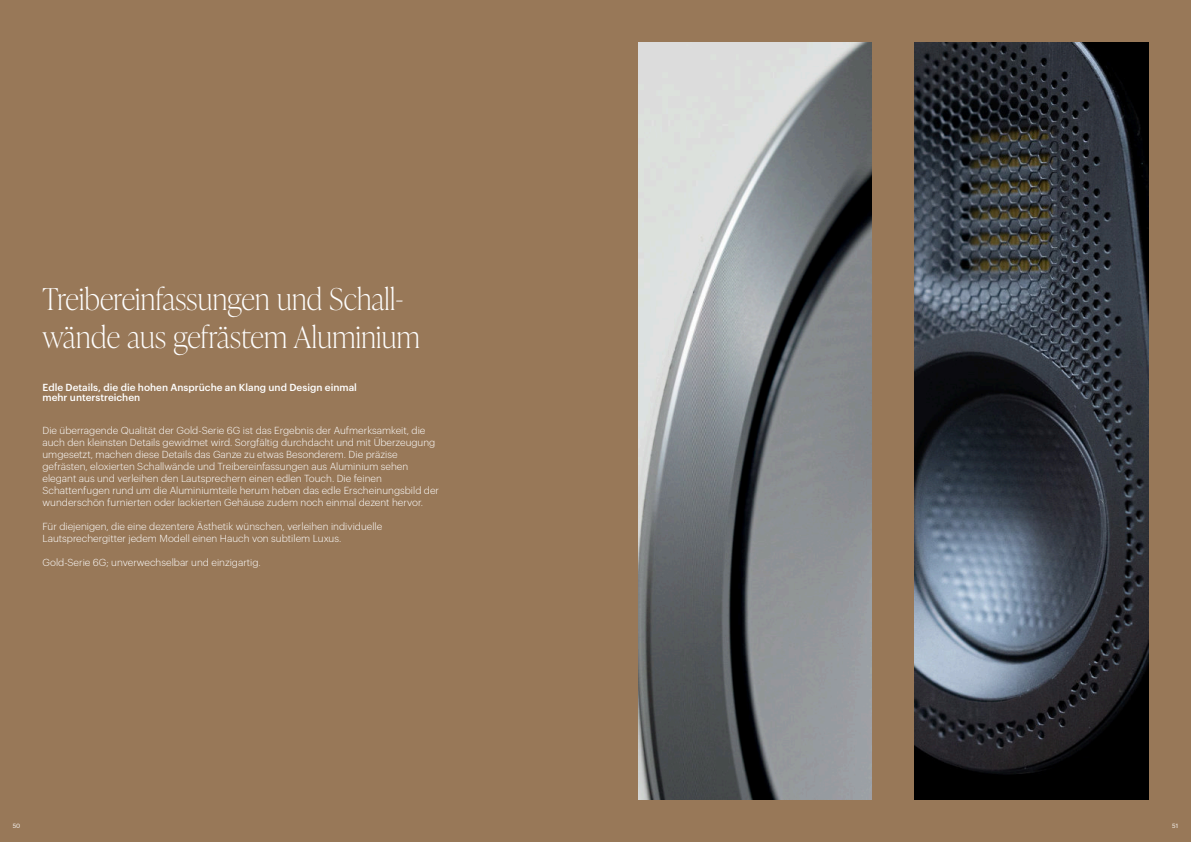
<style>
.page{position:relative;width:1191px;height:842px;background:#987858}
.page>*{position:absolute;margin:0;border:0;box-sizing:border-box;transform-origin:0 0}
.t1{font:100 30px "Ivy Presto Display";letter-spacing:.01em;color:#fff}
.t2{font:300 10px "Graphik";color:#fff}
.t3{font:500 10px "Graphik";color:#fff}
.t4{font:6px "Graphik";color:#fff}
</style>
<div class="page">
<img style="left:638px;top:43px;width:234px;height:756px">
<img style="left:914px;top:43px;width:234px;height:756px">
<p class="t1" style="left:43px;top:287px;width:362px">Treibereinfassungen und Schall-</p>
<p class="t1" style="left:43px;top:325px;width:379px">wände aus gefrästem Aluminium</p>
<p class="t3" style="left:43px;top:383px;width:316px">Edle Details, die die hohen Ansprüche an Klang und Design einmal</p>
<p class="t3" style="left:43px;top:393px;width:99px">mehr unterstreichen</p>
<p class="t2" style="left:43px;top:426px;width:384px">Die überragende Qualität der Gold-Serie 6G ist das Ergebnis der Aufmerksamkeit, die</p>
<p class="t2" style="left:43px;top:438px;width:394px">auch den kleinsten Details gewidmet wird. Sorgfältig durchdacht und mit Überzeugung</p>
<p class="t2" style="left:43px;top:450px;width:356px">umgesetzt, machen diese Details das Ganze zu etwas Besonderem. Die präzise</p>
<p class="t2" style="left:43px;top:462px;width:367px">gefrästen, eloxierten Schallwände und Treibereinfassungen aus Aluminium sehen</p>
<p class="t2" style="left:43px;top:474px;width:341px">elegant aus und verleihen den Lautsprechern einen edlen Touch. Die feinen</p>
<p class="t2" style="left:43px;top:486px;width:398px">Schattenfugen rund um die Aluminiumteile herum heben das edle Erscheinungsbild der</p>
<p class="t2" style="left:43px;top:498px;width:382px">wunderschön furnierten oder lackierten Gehäuse zudem noch einmal dezent hervor.</p>
<p class="t2" style="left:43px;top:522px;width:341px">Für diejenigen, die eine dezentere Ästhetik wünschen, verleihen individuelle</p>
<p class="t2" style="left:43px;top:534px;width:300px">Lautsprechergitter jedem Modell einen Hauch von subtilem Luxus.</p>
<p class="t2" style="left:43px;top:558px;width:220px">Gold-Serie 6G; unverwechselbar und einzigartig.</p>
<p class="t4" style="left:13px;top:823px;width:9px">50</p>
<p class="t4" style="left:1172px;top:823px;width:7px">51</p>
</div>
